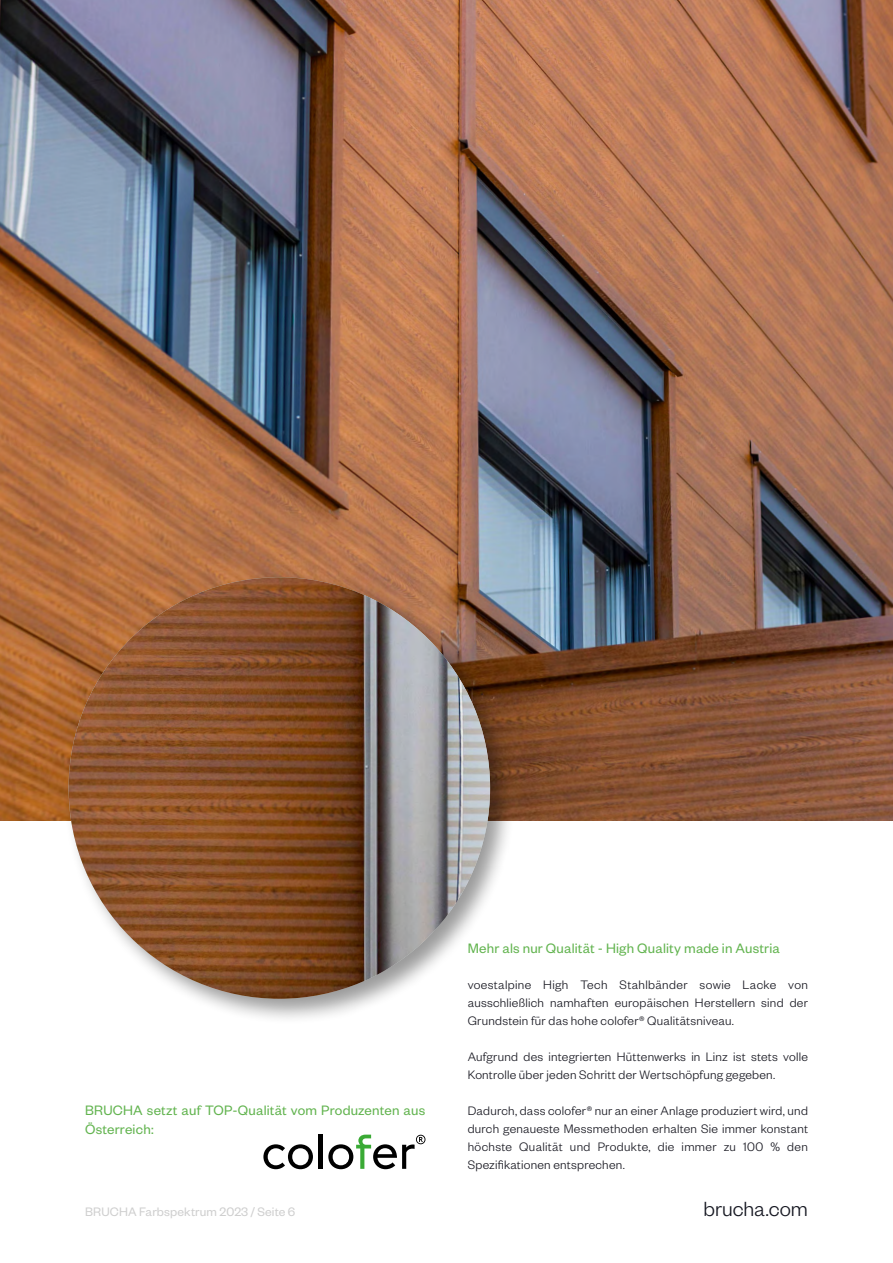
<style>
.page{position:relative;width:893px;height:1263px;background:#fff}
.page>*{position:absolute;margin:0;border:0;box-sizing:border-box;transform-origin:0 0}
.t1{font:300 22.5px "Founders Grotesk";color:#171923}
.t2{font:15px/18.6px "Founders Grotesk";letter-spacing:.015em;color:#63b450}
.t3{font:300 13.5px/18px "Founders Grotesk";letter-spacing:.02em;color:#181821;text-align:justify}
.t4{font:13.5px "Founders Grotesk";letter-spacing:.01em;color:#cfcfcf}
</style>
<div class="page">
<img style="left:0;top:0;width:893px;height:821px">
<svg style="left:263px;top:1144px;width:50px;height:25px"></svg>
<hr style="left:319px;top:1134px;width:4px;height:35px;background:#000">
<svg style="left:328px;top:1134px;width:97px;height:35px"></svg>
<div style="left:63px;top:571px;width:454px;height:454px;background:#000;opacity:.4"></div>
<img style="left:69px;top:577px;width:421px;height:422px;border-radius:211px">
<p class="t2" style="left:85px;top:1100px;width:342px">BRUCHA setzt auf TOP-Qualität vom Produzenten aus<br>Österreich:</p>
<p class="t4" style="left:85px;top:1204px;width:212px">BRUCHA Farbspektrum 2023 / Seite 6</p>
<p class="t2" style="left:468px;top:938px;width:314px">Mehr als nur Qualität - High Quality made in Austria</p>
<p class="t3" style="left:468px;top:975px;width:342px">voestalpine High Tech Stahlbänder sowie Lacke von ausschließlich namhaften europäischen Herstellern sind der Grundstein für das hohe colofer® Qualitätsniveau.</p>
<p class="t3" style="left:468px;top:1047px;width:342px">Aufgrund des integrierten Hüttenwerks in Linz ist stets volle<br>Kontrolle über jeden Schritt der Wertschöpfung gegeben.</p>
<p class="t3" style="left:468px;top:1101px;width:342px">Dadurch, dass colofer® nur an einer Anlage produziert wird, und durch genaueste Messmethoden erhalten Sie immer konstant höchste Qualität und Produkte, die immer zu 100 % den Spezifikationen entsprechen.</p>
<h1 class="t1" style="left:703px;top:1196px;width:106px">brucha.com</h1>
</div>
